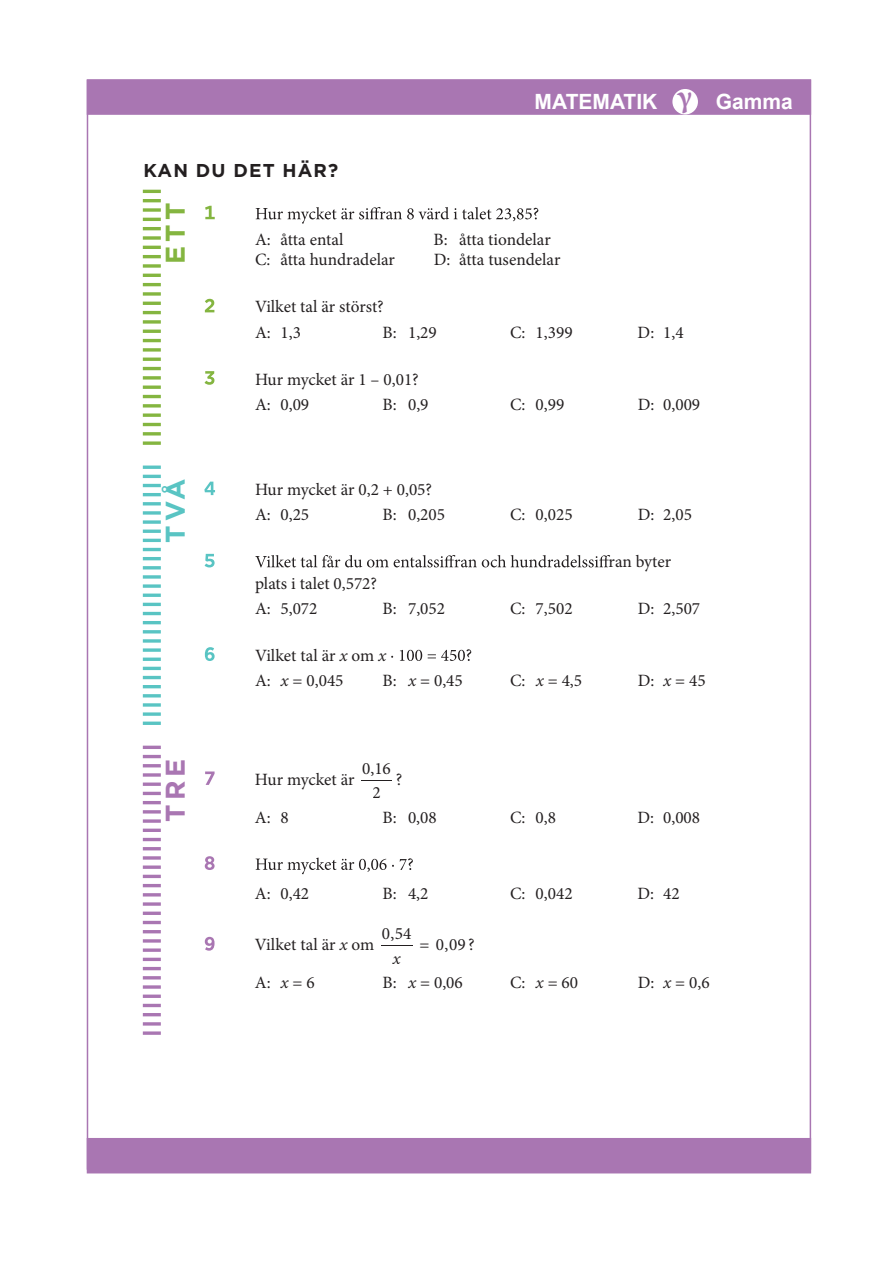
<style>
.page{position:relative;width:893px;height:1263px;background:#fff}
.page>*{position:absolute;margin:0;border:0;box-sizing:border-box;transform-origin:0 0}
.t1{font:700 27px "Gotham";color:#84b540}
.t2{font:700 27px "Gotham";color:#59c4c3}
.t3{font:700 27px "Gotham";color:#a976b2}
.t4{font:700 21px "Arial";color:#fff}
.t5{font:700 18.6px "Gotham";letter-spacing:.06em;color:#231f20}
.t6{font:17.25px/25.2px "Minion Pro";color:#231f20}
.t7{font:italic 17.25px "Minion Pro";color:#231f20}
.s1{font-family:"Minion Pro";font-size:30px;color:#a976b2}
.s2{font-style:italic}
</style>
<div class="page">
<div style="left:87px;top:79px;width:724px;height:36px;background:#a976b2;border:2px solid #a976b2"></div>
<div style="left:87px;top:1138px;width:724px;height:35px;background:#a976b2"></div>
<div style="left:672px;top:89px;width:26px;height:25px;background:#fff;border-radius:50%"></div>
<svg style="left:143px;top:441px;width:18px;height:4px"></svg>
<hr style="left:143px;top:432px;width:18px;height:3px;background:#84b540">
<hr style="left:143px;top:423px;width:18px;height:3px;background:#84b540">
<svg style="left:143px;top:413px;width:18px;height:4px"></svg>
<hr style="left:143px;top:404px;width:18px;height:3px;background:#84b540">
<hr style="left:143px;top:395px;width:18px;height:3px;background:#84b540">
<svg style="left:143px;top:385px;width:18px;height:4px"></svg>
<svg style="left:143px;top:376px;width:18px;height:4px"></svg>
<hr style="left:143px;top:367px;width:18px;height:3px;background:#84b540">
<svg style="left:143px;top:357px;width:18px;height:4px"></svg>
<svg style="left:143px;top:348px;width:18px;height:4px"></svg>
<hr style="left:143px;top:339px;width:18px;height:3px;background:#84b540">
<hr style="left:143px;top:330px;width:18px;height:3px;background:#84b540">
<svg style="left:143px;top:320px;width:18px;height:4px"></svg>
<hr style="left:143px;top:311px;width:18px;height:3px;background:#84b540">
<hr style="left:143px;top:302px;width:18px;height:3px;background:#84b540">
<svg style="left:143px;top:292px;width:18px;height:4px"></svg>
<hr style="left:143px;top:283px;width:18px;height:3px;background:#84b540">
<hr style="left:143px;top:274px;width:18px;height:3px;background:#84b540">
<svg style="left:143px;top:264px;width:18px;height:4px"></svg>
<hr style="left:143px;top:255px;width:18px;height:3px;background:#84b540">
<hr style="left:143px;top:246px;width:18px;height:3px;background:#84b540">
<svg style="left:143px;top:236px;width:18px;height:4px"></svg>
<hr style="left:143px;top:227px;width:18px;height:3px;background:#84b540">
<hr style="left:143px;top:218px;width:18px;height:3px;background:#84b540">
<svg style="left:143px;top:208px;width:18px;height:4px"></svg>
<hr style="left:143px;top:199px;width:18px;height:3px;background:#84b540">
<hr style="left:143px;top:190px;width:18px;height:3px;background:#84b540">
<svg style="left:143px;top:721px;width:18px;height:4px"></svg>
<svg style="left:143px;top:712px;width:18px;height:4px"></svg>
<svg style="left:143px;top:703px;width:18px;height:4px"></svg>
<hr style="left:143px;top:694px;width:18px;height:3px;background:#59c4c3">
<hr style="left:143px;top:685px;width:18px;height:3px;background:#59c4c3">
<hr style="left:143px;top:676px;width:18px;height:3px;background:#59c4c3">
<hr style="left:143px;top:667px;width:18px;height:3px;background:#59c4c3">
<svg style="left:143px;top:657px;width:18px;height:4px"></svg>
<svg style="left:143px;top:648px;width:18px;height:4px"></svg>
<svg style="left:143px;top:639px;width:18px;height:4px"></svg>
<hr style="left:143px;top:630px;width:18px;height:3px;background:#59c4c3">
<hr style="left:143px;top:621px;width:18px;height:3px;background:#59c4c3">
<hr style="left:143px;top:612px;width:18px;height:3px;background:#59c4c3">
<hr style="left:143px;top:603px;width:18px;height:3px;background:#59c4c3">
<svg style="left:143px;top:593px;width:18px;height:4px"></svg>
<svg style="left:143px;top:584px;width:18px;height:4px"></svg>
<svg style="left:143px;top:575px;width:18px;height:4px"></svg>
<hr style="left:143px;top:566px;width:18px;height:3px;background:#59c4c3">
<hr style="left:143px;top:557px;width:18px;height:3px;background:#59c4c3">
<hr style="left:143px;top:548px;width:18px;height:3px;background:#59c4c3">
<hr style="left:143px;top:539px;width:18px;height:3px;background:#59c4c3">
<svg style="left:143px;top:529px;width:18px;height:4px"></svg>
<svg style="left:143px;top:520px;width:18px;height:4px"></svg>
<svg style="left:143px;top:511px;width:18px;height:4px"></svg>
<hr style="left:143px;top:502px;width:18px;height:3px;background:#59c4c3">
<hr style="left:143px;top:493px;width:18px;height:3px;background:#59c4c3">
<hr style="left:143px;top:484px;width:18px;height:3px;background:#59c4c3">
<hr style="left:143px;top:475px;width:18px;height:3px;background:#59c4c3">
<svg style="left:143px;top:465px;width:18px;height:4px"></svg>
<svg style="left:143px;top:1031px;width:18px;height:4px"></svg>
<hr style="left:143px;top:1022px;width:18px;height:3px;background:#a976b2">
<hr style="left:143px;top:1013px;width:18px;height:3px;background:#a976b2">
<hr style="left:143px;top:1004px;width:18px;height:3px;background:#a976b2">
<svg style="left:143px;top:994px;width:18px;height:4px"></svg>
<svg style="left:143px;top:985px;width:18px;height:4px"></svg>
<hr style="left:143px;top:976px;width:18px;height:3px;background:#a976b2">
<hr style="left:143px;top:967px;width:18px;height:3px;background:#a976b2">
<hr style="left:143px;top:958px;width:18px;height:3px;background:#a976b2">
<svg style="left:143px;top:948px;width:18px;height:4px"></svg>
<svg style="left:143px;top:939px;width:18px;height:4px"></svg>
<hr style="left:143px;top:930px;width:18px;height:3px;background:#a976b2">
<hr style="left:143px;top:921px;width:18px;height:3px;background:#a976b2">
<svg style="left:143px;top:911px;width:18px;height:4px"></svg>
<svg style="left:143px;top:902px;width:18px;height:4px"></svg>
<hr style="left:143px;top:893px;width:18px;height:3px;background:#a976b2">
<hr style="left:143px;top:884px;width:18px;height:3px;background:#a976b2">
<hr style="left:143px;top:875px;width:18px;height:3px;background:#a976b2">
<svg style="left:143px;top:865px;width:18px;height:4px"></svg>
<svg style="left:143px;top:856px;width:18px;height:4px"></svg>
<hr style="left:143px;top:847px;width:18px;height:3px;background:#a976b2">
<hr style="left:143px;top:838px;width:18px;height:3px;background:#a976b2">
<hr style="left:143px;top:829px;width:18px;height:3px;background:#a976b2">
<svg style="left:143px;top:819px;width:18px;height:4px"></svg>
<hr style="left:143px;top:810px;width:18px;height:3px;background:#a976b2">
<hr style="left:143px;top:801px;width:18px;height:3px;background:#a976b2">
<hr style="left:143px;top:792px;width:18px;height:3px;background:#a976b2">
<svg style="left:143px;top:782px;width:18px;height:4px"></svg>
<svg style="left:143px;top:773px;width:18px;height:4px"></svg>
<hr style="left:143px;top:764px;width:18px;height:3px;background:#a976b2">
<hr style="left:143px;top:755px;width:18px;height:3px;background:#a976b2">
<hr style="left:143px;top:746px;width:18px;height:3px;background:#a976b2">
<svg style="left:205px;top:206px;width:10px;height:13px"></svg>
<svg style="left:256px;top:207px;width:282px;height:17px"></svg>
<svg style="left:205px;top:299px;width:9px;height:13px"></svg>
<svg style="left:205px;top:371px;width:9px;height:14px"></svg>
<svg style="left:204px;top:482px;width:11px;height:13px"></svg>
<svg style="left:205px;top:554px;width:10px;height:13px"></svg>
<svg style="left:255px;top:555px;width:355px;height:12px"></svg>
<svg style="left:205px;top:647px;width:10px;height:14px"></svg>
<svg style="left:391px;top:649px;width:80px;height:12px"></svg>
<svg style="left:205px;top:771px;width:10px;height:14px"></svg>
<hr style="left:361px;top:780px;width:30px;height:1px;background:#231f20">
<svg style="left:205px;top:856px;width:10px;height:14px"></svg>
<svg style="left:256px;top:857px;width:157px;height:17px"></svg>
<svg style="left:205px;top:937px;width:10px;height:14px"></svg>
<hr style="left:381px;top:945px;width:31px;height:1px;background:#231f20">
<p class="t4" style="left:535px;top:87px;width:260px">MATEMATIK <span class="s1">γ</span> Gamma</p>
<p class="t5" style="left:143px;top:158px;width:196px">KAN DU DET HÄR?</p>
<h1 class="t1" style="left:157px;top:264px;width:63px;rotate:-90deg">ETT</h1>
<p class="t6" style="left:255px;top:226px;width:90px">A: åtta ental</p>
<p class="t6" style="left:434px;top:226px;width:119px">B: åtta tiondelar</p>
<p class="t6" style="left:255px;top:247px;width:141px">C: åtta hundradelar</p>
<p class="t6" style="left:434px;top:247px;width:128px">D: åtta tusendelar</p>
<p class="t6" style="left:255px;top:294px;width:130px">Vilket tal är störst?<br>A: 1,3</p>
<p class="t6" style="left:383px;top:320px;width:56px">B: 1,29</p>
<p class="t6" style="left:510px;top:320px;width:64px">C: 1,399</p>
<p class="t6" style="left:638px;top:320px;width:48px">D: 1,4</p>
<p class="t6" style="left:255px;top:366px;width:165px">Hur mycket är 1 – 0,01?<br>A: 0,09</p>
<p class="t6" style="left:383px;top:392px;width:48px">B: 0,9</p>
<p class="t6" style="left:510px;top:392px;width:56px">C: 0,99</p>
<p class="t6" style="left:638px;top:392px;width:64px">D: 0,009</p>
<h1 class="t2" style="left:157px;top:543px;width:66px;rotate:-90deg">TVÅ</h1>
<h1 class="t3" style="left:157px;top:822px;width:65px;rotate:-90deg">TRE</h1>
<p class="t6" style="left:255px;top:477px;width:179px">Hur mycket är 0,2 + 0,05?<br>A: 0,25</p>
<p class="t6" style="left:383px;top:502px;width:64px">B: 0,205</p>
<p class="t6" style="left:510px;top:502px;width:64px">C: 0,025</p>
<p class="t6" style="left:638px;top:502px;width:56px">D: 2,05</p>
<p class="t6" style="left:609px;top:549px;width:64px">ran byter</p>
<p class="t6" style="left:255px;top:571px;width:124px">plats i talet 0,572?<br>A: 5,072</p>
<p class="t6" style="left:383px;top:596px;width:64px">B: 7,052</p>
<p class="t6" style="left:510px;top:596px;width:64px">C: 7,502</p>
<p class="t6" style="left:638px;top:596px;width:64px">D: 2,507</p>
<p class="t6" style="left:255px;top:643px;width:133px">Vilket tal är <span class="s2">x</span> om <span class="s2">x<br></span>A: <span class="s2">x</span> = 0,045</p>
<p class="t6" style="left:383px;top:668px;width:82px">B: <span class="s2">x</span> = 0,45</p>
<p class="t6" style="left:510px;top:668px;width:74px">C: <span class="s2">x</span> = 4,5</p>
<p class="t6" style="left:638px;top:668px;width:70px">D: <span class="s2">x</span> = 45</p>
<p class="t6" style="left:255px;top:767px;width:101px">Hur mycket är</p>
<p class="t6" style="left:362px;top:756px;width:30px;line-height:24.2px;text-align:center">0,16<br>2</p>
<p class="t6" style="left:396px;top:767px;width:8px">?</p>
<p class="t6" style="left:255px;top:805px;width:35px">A: 8</p>
<p class="t6" style="left:382px;top:805px;width:56px">B: 0,08</p>
<p class="t6" style="left:510px;top:805px;width:48px">C: 0,8</p>
<p class="t6" style="left:638px;top:805px;width:64px">D: 0,008</p>
<p class="t6" style="left:255px;top:881px;width:56px">A: 0,42</p>
<p class="t6" style="left:382px;top:881px;width:48px">B: 4,2</p>
<p class="t6" style="left:510px;top:881px;width:64px">C: 0,042</p>
<p class="t6" style="left:638px;top:881px;width:44px">D: 42</p>
<p class="t6" style="left:255px;top:932px;width:121px">Vilket tal är <span class="s2">x</span> om</p>
<p class="t7" style="left:392px;top:946px;width:10px">x</p>
<p class="t6" style="left:382px;top:921px;width:31px">0,54</p>
<p class="t6" style="left:420px;top:932px;width:57px">= 0,09?</p>
<p class="t6" style="left:255px;top:970px;width:61px">A: <span class="s2">x</span> = 6</p>
<p class="t6" style="left:383px;top:970px;width:82px">B: <span class="s2">x</span> = 0,06</p>
<p class="t6" style="left:510px;top:970px;width:70px">C: <span class="s2">x</span> = 60</p>
<p class="t6" style="left:638px;top:970px;width:74px">D: <span class="s2">x</span> = 0,6</p>
</div>
